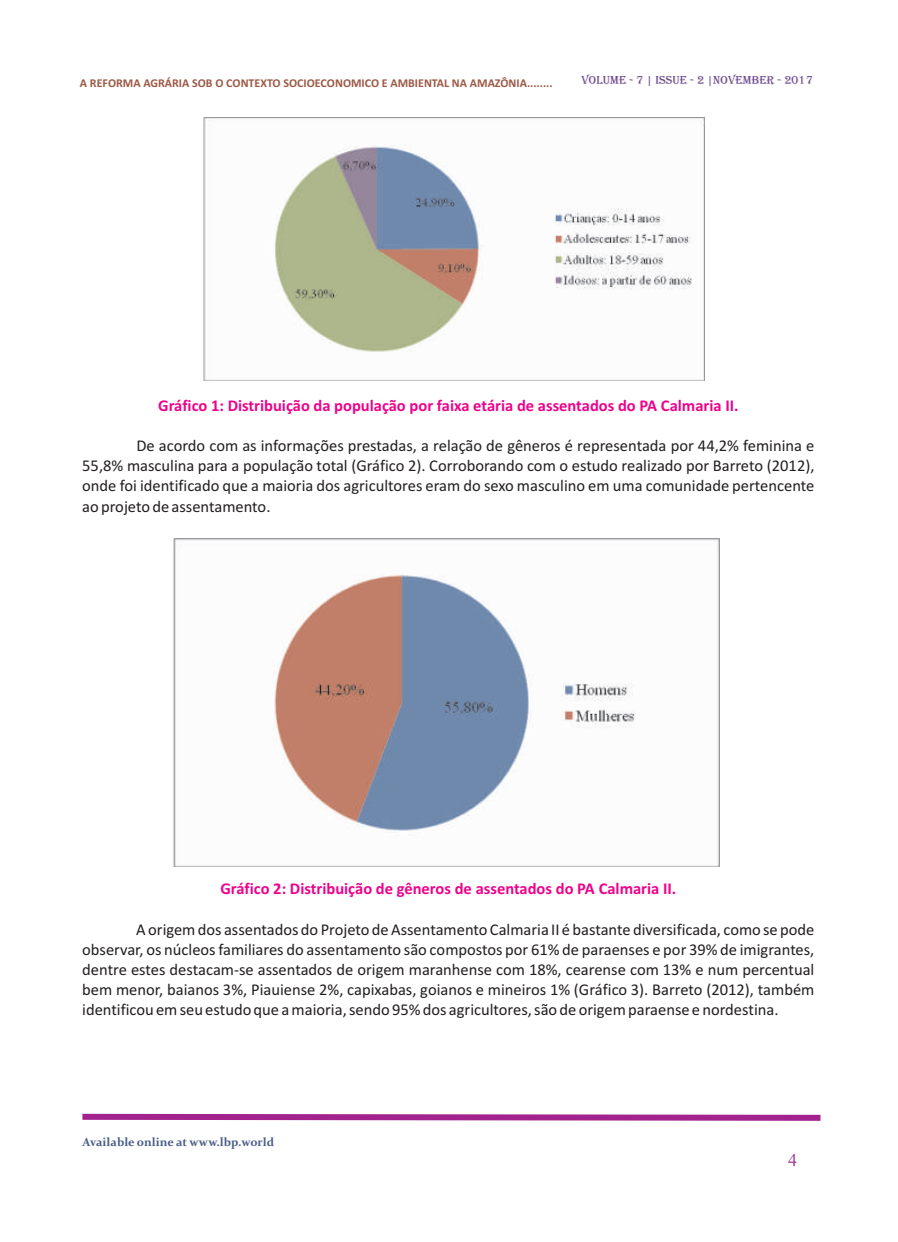
<style>
.page{position:relative;width:898px;height:1242px;background:#fff}
.page>*{position:absolute;margin:0;border:0;box-sizing:border-box;transform-origin:0 0}
.t1{font:18px "Times New Roman";color:#9c3d96}
.t2{font:16.5px/20.1px "Calibri";color:#231f20;text-align:justify}
.t3{font:700 16.5px "Calibri";color:#ed028c}
.t4{font:700 12px "Calibri";color:#9c5946}
.t5{font:700 12px "Constantia";color:#485e88}
.t6{font:12px "Algerian";color:#674287}
</style>
<div class="page">
<svg style="left:82px;top:1113px;width:739px;height:8px;background:#b959aa"></svg>
<img style="left:203px;top:118px;width:500px;height:262px">
<img style="left:173px;top:539px;width:545px;height:327px">
<p class="t4" style="left:80px;top:78px;width:474px">A REFORMA AGRÁRIA SOB O CONTEXTO SOCIOECONOMICO E AMBIENTAL NA AMAZÔNIA........</p>
<p class="t6" style="left:581px;top:73px;width:233px">VOLUME - 7 | ISSUE - 2 |NOVEMBER - 2017</p>
<p class="t3" style="left:158px;top:398px;width:581px">Gráfico 1: Distribuição da população por faixa etária de assentados do PA Calmaria II.</p>
<p class="t2" style="left:82px;top:437px;width:733px;text-indent:54px">De acordo com as informações prestadas, a relação de gêneros é representada por 44,2% feminina e 55,8% masculina para a população total (Gráfico 2). Corroborando com o estudo realizado por Barreto (2012), onde foi identificado que a maioria dos agricultores eram do sexo masculino em uma comunidade pertencente ao projeto de assentamento.</p>
<p class="t3" style="left:220px;top:882px;width:457px">Gráfico 2: Distribuição de gêneros de assentados do PA Calmaria II.</p>
<p class="t2" style="left:82px;top:920px;width:733px;text-indent:54px">A origem dos assentados do Projeto de Assentamento Calmaria II é bastante diversificada, como se pode observar, os núcleos familiares do assentamento são compostos por 61% de paraenses e por 39% de imigrantes, dentre estes destacam-se assentados de origem maranhense com 18%, cearense com 13% e num percentual bem menor, baianos 3%, Piauiense 2%, capixabas, goianos e mineiros 1% (Gráfico 3). Barreto (2012), também identificou em seu estudo que a maioria, sendo 95% dos agricultores, são de origem paraense e nordestina.</p>
<p class="t5" style="left:82px;top:1137px;width:193px">Available online at www.lbp.world</p>
<p class="t1" style="left:787px;top:1154px;width:10px">4</p>
</div>
